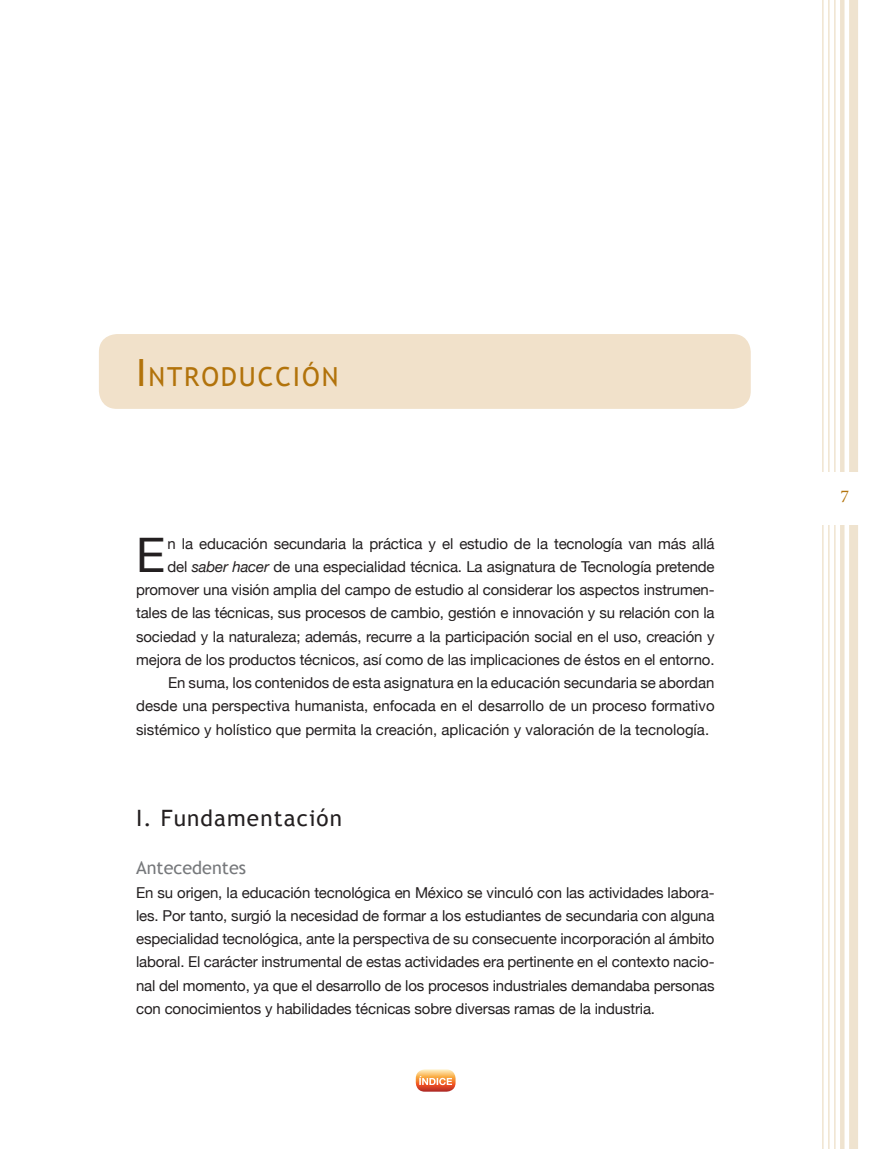
<style>
.page{position:relative;width:872px;height:1149px;background:#fff}
.page>*{position:absolute;margin:0;border:0;box-sizing:border-box;transform-origin:0 0}
.t1{font:47.55px "Helvetica Neue";color:#231f20}
.t2{font:26.25px "Trebuchet MS";letter-spacing:.07em;color:#b2730b}
.t3{font:22.5px "Trebuchet MS";color:#231f20}
.t4{font:18px "Trebuchet MS";color:#76787b}
.t5{font:18px "Minion Pro";color:#b2730b}
.t6{font:15px/23.2px "Helvetica Neue";letter-spacing:-.01em;color:#231f20;text-align:justify}
.s1{font-size:37.5px}
.s2{font-style:italic}
</style>
<div class="page">
<div style="left:849px;top:0;width:9px;height:1148px;background:#efe3cf"></div>
<hr style="left:840px;top:0;width:4px;height:1148px;background:#efe3cf">
<hr style="left:834px;top:0;width:1px;height:1148px;background:#b2730b">
<hr style="left:828px;top:0;width:1px;height:1148px;background:#b2730b">
<hr style="left:822px;top:0;width:1px;height:1148px;background:#b2730b">
<div style="left:742px;top:472px;width:130px;height:52px;background:#fff"></div>
<div style="left:99px;top:334px;width:651px;height:75px;background:#f1e1ca;border-radius:18px"></div>
<svg style="left:416px;top:1069px;width:39px;height:22px"></svg>
<h2 class="t2" style="left:136px;top:360px;width:204px"><span class="s1">I</span> NTRODUCCIÓN</h2>
<h1 class="t1" style="left:136px;top:526px;width:31px">E</h1>
<p class="t6" style="left:168px;top:531px;width:548px">n la educación secundaria la práctica y el estudio de la tecnología van más allá</p>
<p class="t6" style="left:168px;top:554px;width:548px">del <span class="s2">saber hacer</span> de una especialidad técnica. La asignatura de Tecnología pretende</p>
<p class="t6" style="left:136px;top:577px;width:580px">promover una visión amplia del campo de estudio al considerar los aspectos instrumen-</p>
<p class="t6" style="left:136px;top:601px;width:580px">tales de las técnicas, sus procesos de cambio, gestión e innovación y su relación con la</p>
<p class="t6" style="left:136px;top:624px;width:580px">sociedad y la naturaleza; además, recurre a la participación social en el uso, creación y</p>
<p class="t6" style="left:136px;top:647px;width:580px">mejora de los productos técnicos, así como de las implicaciones de éstos en el entorno.</p>
<p class="t6" style="left:168px;top:670px;width:548px">En suma, los contenidos de esta asignatura en la educación secundaria se abordan</p>
<p class="t6" style="left:136px;top:694px;width:580px">desde una perspectiva humanista, enfocada en el desarrollo de un proceso formativo</p>
<p class="t6" style="left:136px;top:717px;width:574px">sistémico y holístico que permita la creación, aplicación y valoración de la tecnología.</p>
<h3 class="t3" style="left:136px;top:804px;width:207px">I . Fundamentación</h3>
<p class="t4" style="left:136px;top:857px;width:111px">Antecedentes</p>
<p class="t6" style="left:136px;top:880px;width:580px">En su origen, la educación tecnológica en México se vinculó con las actividades labora&shy;les. Por tanto, surgió la necesidad de formar a los estudiantes de secundaria con alguna especialidad tecnológica, ante la perspectiva de su consecuente incorporación al ámbito laboral. El carácter instrumental de estas actividades era pertinente en el contexto nacio&shy;nal del momento, ya que el desarrollo de los procesos industriales demandaba personas con conocimientos y habilidades técnicas sobre diversas ramas de la industria.</p>
<p class="t5" style="left:840px;top:484px;width:10px">7</p>
</div>
